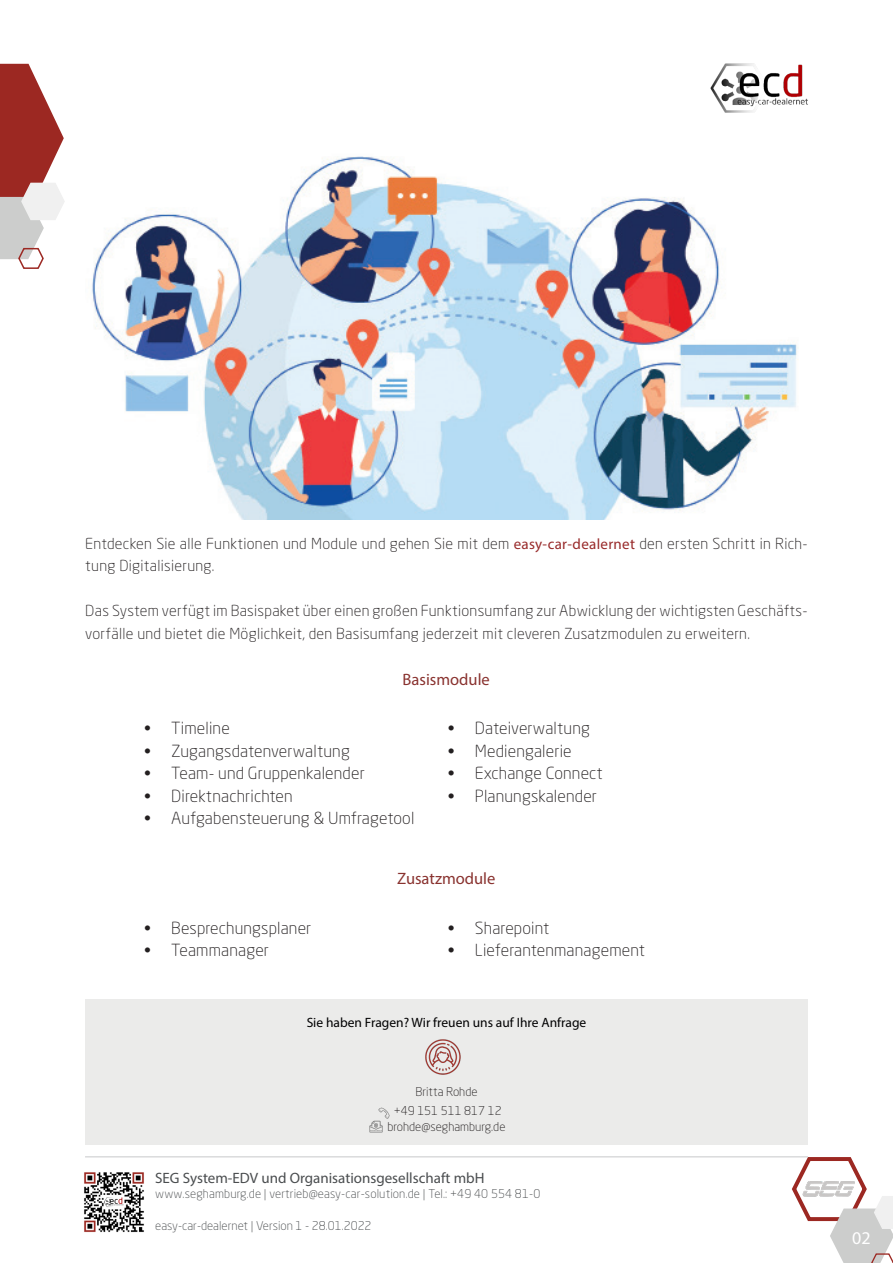
<style>
.page{position:relative;width:893px;height:1263px;background:#fff}
.page>*{position:absolute;margin:0;border:0;box-sizing:border-box;transform-origin:0 0}
.t1{font:18px "Myriad Pro";color:#fff}
.t2{font:300 16.5px "Neo Sans Std";letter-spacing:.01em;color:#231f20}
.t3{font:16.5px "Myriad Pro";color:#89322f}
.t4{font:300 15px/22.5px "Neo Sans Std";letter-spacing:.02em;color:#231f20}
.t5{font:15px "Myriad Pro";color:#4a4d4f}
.t6{font:13.5px "Myriad Pro";color:#000001}
.t7{font:300 12px "Neo Sans Std";letter-spacing:.01em;color:#4a4d4f}
.t8{font:300 12px "Neo Sans Std";color:#231f20}
.s1{font-family:"Myriad Pro";font-weight:400;color:#982a2a}
</style>
<div class="page">
<svg style="left:792px;top:1157px;width:101px;height:106px"></svg>
<svg style="left:0;top:64px;width:65px;height:205px"></svg>
<div style="left:85px;top:999px;width:723px;height:146px;background:#ebebea"></div>
<hr style="left:85px;top:1156px;width:723px;height:1px;background:#c7c8ca">
<svg style="left:370px;top:1107px;width:20px;height:26px"></svg>
<img style="left:84px;top:1172px;width:60px;height:61px">
<img style="left:803px;top:1181px;width:52px;height:15px">
<img style="left:710px;top:63px;width:98px;height:50px">
<img style="left:425px;top:1039px;width:36px;height:36px">
<img style="left:92px;top:156px;width:706px;height:363px">
<p class="t4" style="left:85px;top:532px;width:724px">Entdecken Sie alle Funktionen und Module und gehen Sie mit dem <span class="s1">easy-car-dealernet</span> den ersten Schritt in Rich&shy;tung Digitalisierung.</p>
<p class="t4" style="left:85px;top:599px;width:724px">Das System verfügt im Basispaket über einen großen Funktionsumfang zur Abwicklung der wichtigsten Geschäfts&shy;vorfälle und bietet die Möglichkeit, den Basisumfang jederzeit mit cleveren Zusatzmodulen zu erweitern.</p>
<p class="t3" style="left:403px;top:669px;width:89px">Basismodule</p>
<p class="t2" style="left:144px;top:718px;width:87px">• Timeline</p>
<p class="t2" style="left:144px;top:741px;width:207px">• Zugangsdatenverwaltung</p>
<p class="t2" style="left:144px;top:763px;width:222px">• Team- und Gruppenkalender</p>
<p class="t2" style="left:144px;top:786px;width:150px">• Direktnachrichten</p>
<p class="t2" style="left:144px;top:808px;width:272px">• Aufgabensteuerung &amp; Umfragetool</p>
<p class="t2" style="left:448px;top:718px;width:144px">• Dateiverwaltung</p>
<p class="t2" style="left:448px;top:741px;width:125px">• Mediengalerie</p>
<p class="t2" style="left:448px;top:763px;width:156px">• Exchange Connect</p>
<p class="t2" style="left:448px;top:786px;width:151px">• Planungskalender</p>
<p class="t2" style="left:144px;top:918px;width:169px">• Besprechungsplaner</p>
<p class="t2" style="left:144px;top:940px;width:126px">• Teammanager</p>
<p class="t3" style="left:397px;top:868px;width:100px">Zusatzmodule</p>
<p class="t2" style="left:448px;top:918px;width:103px">• Sharepoint</p>
<p class="t2" style="left:448px;top:940px;width:199px">• Lieferantenmanagement</p>
<p class="t6" style="left:307px;top:1014px;width:281px">Sie haben Fragen? Wir freuen uns auf Ihre Anfrage</p>
<p class="t8" style="left:415px;top:1084px;width:64px">Britta Rohde</p>
<p class="t8" style="left:394px;top:1103px;width:109px">+49 151 511 817 12</p>
<p class="t8" style="left:387px;top:1120px;width:119px">brohde@seghamburg.de</p>
<p class="t5" style="left:155px;top:1169px;width:331px">SEG System-EDV und Organisationsgesellschaft mbH</p>
<p class="t7" style="left:155px;top:1186px;width:387px">www.seghamburg.de | vertrieb@easy-car-solution.de | Tel.: +49 40 554 81-0</p>
<p class="t7" style="left:155px;top:1218px;width:218px">easy-car-dealernet | Version 1 - 28.01.2022</p>
<p class="t1" style="left:852px;top:1227px;width:20px">02</p>
</div>
